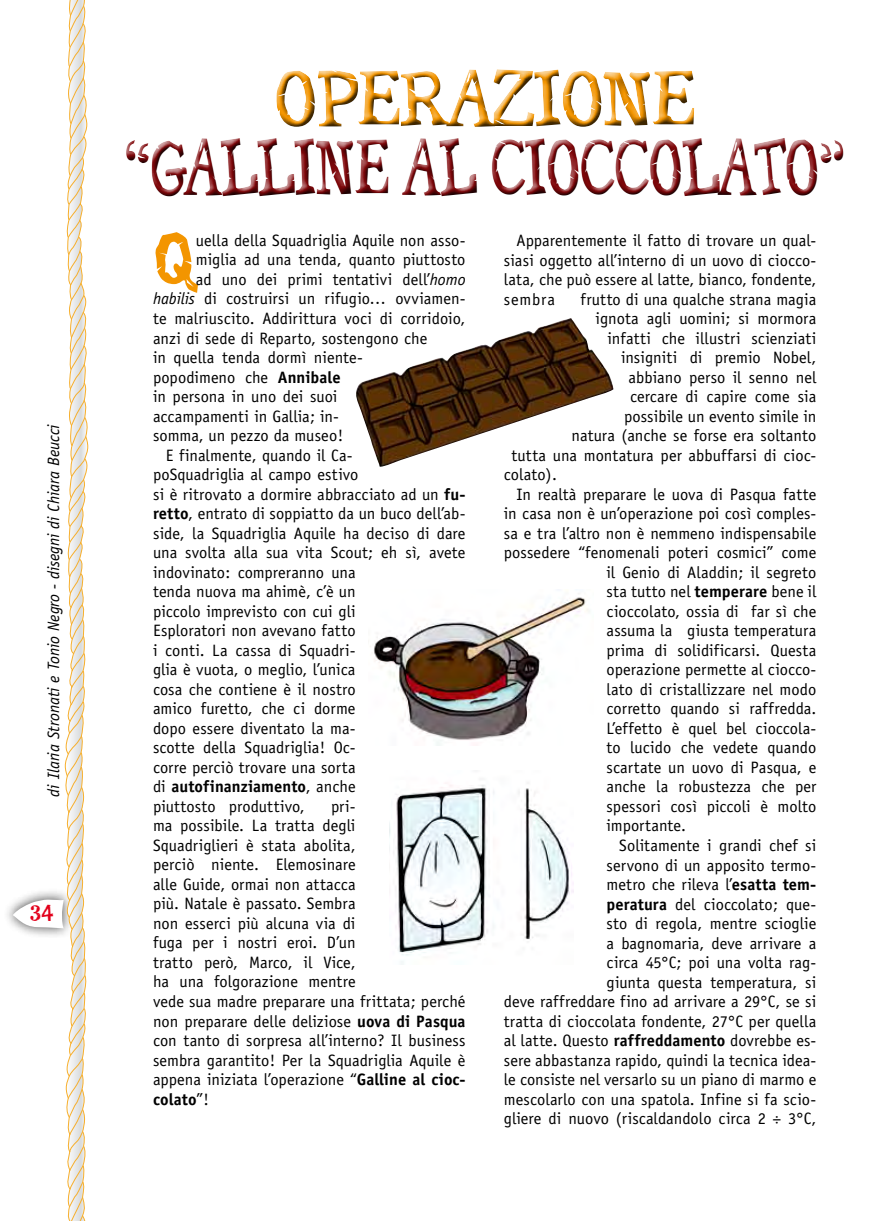
<style>
.page{position:relative;width:893px;height:1221px;background:#fff}
.page>*{position:absolute;margin:0;border:0;box-sizing:border-box;transform-origin:0 0}
.t1{font:60px "Seriffic Grunge";color:#7f070a;scale:.8 1}
.t2{font:60px "Seriffic Grunge";color:#f39500}
.t3{font:57.75px "Seriffic Grunge";color:#f39500}
.t4{font:18px "Seriffic Grunge";color:#e2001b}
.t5{font:16.5px/19.5px "Officina Sans";color:#000}
.t6{font:italic 16.5px "Officina Sans";color:#000}
.t7{font:700 16.5px "Officina Sans";letter-spacing:.005em;color:#000}
.s1{font-style:italic}
.s2{font-weight:700}
.s3{font-weight:400}
</style>
<div class="page">
<div style="left:4px;top:887px;width:72px;height:51px;background:#000;opacity:.75"></div>
<div style="left:120px;top:64px;width:732px;height:141px;background:#000;opacity:.75"></div>
<svg style="left:13px;top:0;width:76px;height:1220px"></svg>
<img style="left:356px;top:318px;width:257px;height:149px">
<img style="left:374px;top:597px;width:215px;height:148px">
<img style="left:389px;top:785px;width:184px;height:179px">
<p class="t6" style="left:44px;top:796px;width:374px;rotate:-90deg">di Ilaria Stronati e Tonio Negro - disegni di Chiara Beucci</p>
<p class="t4" style="left:30px;top:901px;width:24px">34</p>
<h1 class="t2" style="left:275px;top:60px;width:422px">OPERAZIONE</h1>
<h1 class="t1" style="left:124px;top:129px;width:902px">“GALLINE AL CIOCCOLATO”</h1>
<h2 class="t3" style="left:153px;top:221px;width:44px">Q</h2>
<p class="t5" style="left:196px;top:231px;width:271px">uella della Squadriglia Aquile non asso-</p>
<p class="t5" style="left:504px;top:231px;width:314px;text-align:justify;text-indent:13px">Apparentemente il fatto di trovare un qual&shy;siasi oggetto all’interno di un uovo di ciocco&shy;lata, che può essere al latte, bianco, fondente, sembra</p>
<p class="t5" style="left:196px;top:250px;width:271px">miglia ad una tenda, quanto piuttosto</p>
<p class="t5" style="left:196px;top:270px;width:271px">ad uno dei primi tentativi dell’<span class="s1">homo</span></p>
<p class="t5" style="left:153px;top:289px;width:314px"><span class="s1">habilis</span> di costruirsi un rifugio… ovviamen-</p>
<p class="t5" style="left:153px;top:309px;width:314px">te malriuscito. Addirittura voci di corridoio,</p>
<p class="t5" style="left:153px;top:328px;width:276px">anzi di sede di Reparto, sostengono che</p>
<p class="t5" style="left:153px;top:348px;width:211px">in quella tenda dormì niente-</p>
<p class="t5" style="left:153px;top:367px;width:189px">popodimeno che <span class="s2">Annibale</span></p>
<p class="t5" style="left:153px;top:387px;width:186px">in persona in uno dei suoi</p>
<p class="t5" style="left:153px;top:406px;width:188px">accampamenti in Gallia; in-</p>
<p class="t5" style="left:153px;top:426px;width:192px">somma, un pezzo da museo!</p>
<p class="t5" style="left:166px;top:445px;width:188px">E finalmente, quando il Ca-</p>
<p class="t5" style="left:153px;top:465px;width:207px">poSquadriglia al campo estivo</p>
<p class="t5" style="left:153px;top:484px;width:314px">si è ritrovato a dormire abbracciato ad un <span class="s2">fu-</span></p>
<p class="t5" style="left:153px;top:504px;width:314px"><span class="s2">retto</span>, entrato di soppiatto da un buco dell’ab-</p>
<p class="t5" style="left:153px;top:523px;width:314px">side, la Squadriglia Aquile ha deciso di dare</p>
<p class="t5" style="left:153px;top:543px;width:314px">una svolta alla sua vita Scout; eh sì, avete</p>
<p class="t5" style="left:153px;top:562px;width:204px">indovinato: compreranno una</p>
<p class="t5" style="left:153px;top:582px;width:204px">tenda nuova ma ahimè, c’è un</p>
<p class="t5" style="left:153px;top:601px;width:204px">piccolo imprevisto con cui gli</p>
<p class="t5" style="left:153px;top:621px;width:204px">Esploratori non avevano fatto</p>
<p class="t5" style="left:153px;top:640px;width:204px">i conti. La cassa di Squadri-</p>
<p class="t5" style="left:153px;top:660px;width:204px">glia è vuota, o meglio, l’unica</p>
<p class="t5" style="left:153px;top:679px;width:204px">cosa che contiene è il nostro</p>
<p class="t5" style="left:153px;top:699px;width:204px">amico furetto, che ci dorme</p>
<p class="t5" style="left:153px;top:718px;width:204px">dopo essere diventato la ma-</p>
<p class="t5" style="left:153px;top:738px;width:204px">scotte della Squadriglia! Oc-</p>
<p class="t5" style="left:153px;top:757px;width:204px">corre perciò trovare una sorta</p>
<p class="t7" style="left:153px;top:776px;width:204px"><span class="s3">di</span> autofinanziamento<span class="s3">, anche</span></p>
<p class="t5" style="left:153px;top:796px;width:153px">piuttosto produttivo,</p>
<p class="t5" style="left:581px;top:289px;width:237px">frutto di una qualche strana magia</p>
<p class="t5" style="left:596px;top:309px;width:222px">ignota agli uomini; si mormora</p>
<p class="t5" style="left:608px;top:328px;width:210px">infatti che illustri scienziati</p>
<p class="t5" style="left:621px;top:348px;width:197px">insigniti di premio Nobel,</p>
<p class="t5" style="left:629px;top:367px;width:189px">abbiano perso il senno nel</p>
<p class="t5" style="left:630px;top:387px;width:188px">cercare di capire come sia</p>
<p class="t5" style="left:624px;top:406px;width:194px">possibile un evento simile in</p>
<p class="t5" style="left:572px;top:426px;width:246px">natura (anche se forse era soltanto</p>
<p class="t5" style="left:512px;top:445px;width:306px">tutta una montatura per abbuffarsi di cioc-</p>
<p class="t5" style="left:504px;top:465px;width:55px">colato).</p>
<p class="t5" style="left:517px;top:484px;width:301px">In realtà preparare le uova di Pasqua fatte</p>
<p class="t5" style="left:504px;top:504px;width:314px">in casa non è un’operazione poi così comples-</p>
<p class="t5" style="left:504px;top:523px;width:314px">sa e tra l’altro non è nemmeno indispensabile</p>
<p class="t5" style="left:504px;top:543px;width:314px">possedere “fenomenali poteri cosmici” come</p>
<p class="t5" style="left:606px;top:562px;width:211px">il Genio di Aladdin; il segreto</p>
<p class="t5" style="left:606px;top:582px;width:211px">sta tutto nel <span class="s2">temperare</span> bene il</p>
<p class="t5" style="left:606px;top:601px;width:211px">cioccolato, ossia di far sì che</p>
<p class="t5" style="left:606px;top:621px;width:211px">assuma la giusta temperatura</p>
<p class="t5" style="left:606px;top:640px;width:211px">prima di solidificarsi. Questa</p>
<p class="t5" style="left:606px;top:660px;width:211px">operazione permette al ciocco-</p>
<p class="t5" style="left:606px;top:679px;width:211px">lato di cristallizzare nel modo</p>
<p class="t5" style="left:606px;top:699px;width:211px">corretto quando si raffredda.</p>
<p class="t5" style="left:606px;top:718px;width:211px">L’effetto è quel bel cioccola-</p>
<p class="t5" style="left:606px;top:738px;width:211px">to lucido che vedete quando</p>
<p class="t5" style="left:606px;top:757px;width:211px">scartate un uovo di Pasqua, e</p>
<p class="t5" style="left:606px;top:777px;width:211px">anche la robustezza che per</p>
<p class="t5" style="left:606px;top:796px;width:211px">spessori così piccoli è molto</p>
<p class="t5" style="left:606px;top:816px;width:81px">importante.</p>
<p class="t5" style="left:619px;top:835px;width:199px">Solitamente i grandi chef si</p>
<p class="t5" style="left:606px;top:855px;width:211px">servono di un apposito termo-</p>
<p class="t5" style="left:606px;top:874px;width:211px">metro che rileva l’<span class="s2">esatta tem-</span></p>
<p class="t5" style="left:606px;top:894px;width:211px"><span class="s2">peratura</span> del cioccolato; que-</p>
<p class="t5" style="left:606px;top:913px;width:211px">sto di regola, mentre scioglie</p>
<p class="t5" style="left:606px;top:933px;width:211px">a bagnomaria, deve arrivare a</p>
<p class="t5" style="left:606px;top:952px;width:211px">circa 45°C; poi una volta rag-</p>
<p class="t5" style="left:606px;top:972px;width:211px">giunta questa temperatura, si</p>
<p class="t5" style="left:504px;top:991px;width:314px">deve raffreddare fino ad arrivare a 29°C, se si</p>
<p class="t5" style="left:504px;top:1011px;width:314px">tratta di cioccolata fondente, 27°C per quella</p>
<p class="t5" style="left:504px;top:1030px;width:314px">al latte. Questo <span class="s2">raffreddamento</span> dovrebbe es-</p>
<p class="t5" style="left:504px;top:1050px;width:314px">sere abbastanza rapido, quindi la tecnica idea-</p>
<p class="t5" style="left:504px;top:1069px;width:314px">le consiste nel versarlo su un piano di marmo e</p>
<p class="t5" style="left:504px;top:1089px;width:314px">mescolarlo con una spatola. Infine si fa scio-</p>
<p class="t5" style="left:504px;top:1108px;width:314px">gliere di nuovo (riscaldandolo circa 2 ÷ 3°C,</p>
<p class="t5" style="left:153px;top:796px;width:314px;text-indent:178px">pri-<br>ma possibile. La tratta degli<br>Squadriglieri è stata abolita,<br>perciò niente. Elemosinare<br>alle Guide, ormai non attacca<br>più. Natale è passato. Sembra<br>non esserci più alcuna via di<br>fuga per i nostri eroi. D’un<br>tratto però, Marco, il Vice,<br>ha una folgorazione mentre<br>vede sua madre preparare una frittata; perché non preparare delle deliziose <span class="s2">uova di Pasqua </span>con tanto di sorpresa all’interno? Il business sembra garantito! Per la Squadriglia Aquile è appena iniziata l’operazione “<span class="s2">Galline al cioc&shy;colato</span>”!</p>
</div>
